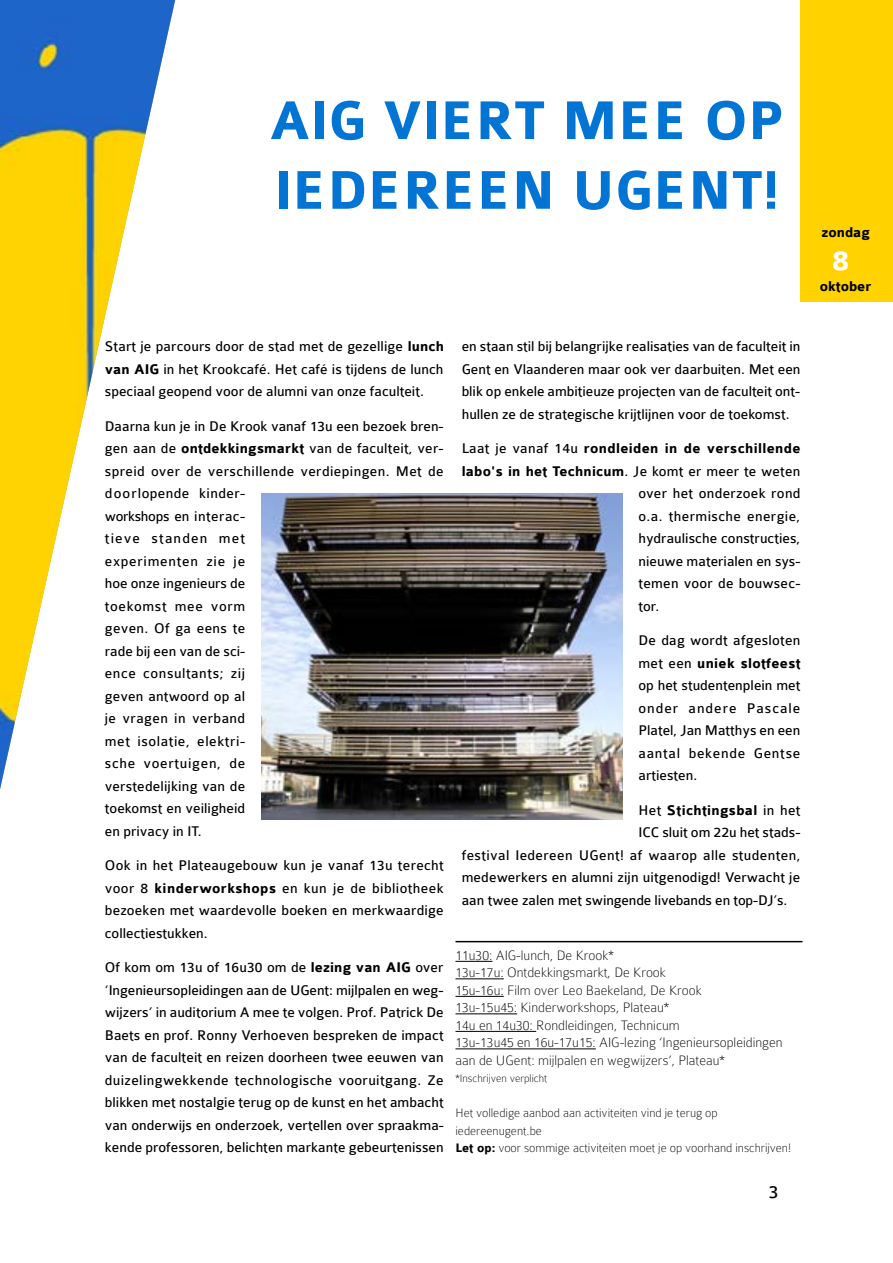
<style>
.page{position:relative;width:893px;height:1263px;background:#fff}
.page>*{position:absolute;margin:0;border:0;box-sizing:border-box;transform-origin:0 0}
.t1{font:700 58.05px/69.8px "Colaborate";color:#0274d4}
.t2{font:700 30px "Colaborate";color:#fff}
.t3{font:19.2px "Colaborate";color:#000}
.t4{font:15px/22.5px "Colaborate";letter-spacing:.005em;color:#000;text-align:justify}
.t5{font:700 15px "Colaborate";letter-spacing:.025em;color:#000}
.t6{font:15px "Colaborate";letter-spacing:.025em;color:#000}
.t7{font:700 15px "Colaborate";color:#000}
.t8{font:100 14.55px/17.5px "Colaborate";color:#000}
.t9{font:100 13.2px/17.5px "Colaborate";color:#000}
.t10{font:100 11.7px "Colaborate";color:#000}
.s1{font-weight:700}
.s2{font-weight:400}
</style>
<div class="page">
<img style="left:0;top:0;width:175px;height:789px">
<img style="left:261px;top:493px;width:361px;height:326px">
<div style="left:800px;top:0;width:93px;height:302px;background:#ffd200"></div>
<hr style="left:455px;top:941px;width:347px;height:1px;background:#000">
<hr style="left:455px;top:961px;width:37px;height:1px;background:#000">
<hr style="left:455px;top:978px;width:49px;height:1px;background:#000">
<hr style="left:455px;top:996px;width:49px;height:1px;background:#000">
<hr style="left:455px;top:1013px;width:62px;height:1px;background:#000">
<hr style="left:455px;top:1031px;width:81px;height:1px;background:#000">
<hr style="left:455px;top:1048px;width:141px;height:1px;background:#000">
<h1 class="t1" style="left:269px;top:88px;width:516px">AIG VIERT MEE OP<br>IEDEREEN UGENT!</h1>
<p class="t4" style="left:105px;top:336px;width:340px">Start je parcours door de stad met de gezellige <span class="s1">lunch van AIG</span> in het Krookcafé. Het café is tijdens de lunch speciaal geopend voor de alumni van onze faculteit.</p>
<p class="t4" style="left:105px;top:415px;width:340px;text-align:left">Daarna kun je in De Krook vanaf 13u een bezoek bren&shy;gen aan de <span class="s1">ontdekkingsmarkt</span> van de faculteit, ver&shy;spreid over de verschillende verdiepingen. Met de doorlopende kinder-<br>workshops en interac-<br>tieve standen met<br>experimenten zie je<br>hoe onze ingenieurs de<br>toekomst mee vorm<br>geven. Of ga eens te<br>rade bij een van de sci-<br>ence consultants; zij<br>geven antwoord op al<br>je vragen in verband<br>met isolatie, elektri-<br>sche voertuigen, de<br>verstedelijking van de<br>toekomst en veiligheid<br>en privacy in IT.</p>
<p class="t4" style="left:105px;top:855px;width:340px">Ook in het Plateaugebouw kun je vanaf 13u terecht voor 8 <span class="s1">kinderworkshops</span> en kun je de bibliotheek bezoeken met waardevolle boeken en merkwaardige collectiestukken.</p>
<p class="t4" style="left:105px;top:957px;width:341px">Of kom om 13u of 16u30 om de <span class="s1">lezing van AIG</span> over ‘Ingenieursopleidingen aan de UGent: mijlpalen en weg&shy;wijzers’ in auditorium A mee te volgen. Prof. Patrick De Baets en prof. Ronny Verhoeven bespreken de impact van de faculteit en reizen doorheen twee eeuwen van duizelingwekkende technologische vooruitgang. Ze blikken met nostalgie terug op de kunst en het ambacht van onderwijs en onderzoek, vertellen over spraakma&shy;kende professoren, belichten markante gebeurtenissen</p>
<p class="t4" style="left:462px;top:336px;width:340px">en staan stil bij belangrijke realisaties van de faculteit in Gent en Vlaanderen maar ook ver daarbuiten. Met een blik op enkele ambitieuze projecten van de faculteit ont&shy;hullen ze de strategische krijtlijnen voor de toekomst.</p>
<p class="t5" style="left:462px;top:441px;width:340px"><span class="s2">Laat je vanaf 14u</span> rondleiden in de verschillende</p>
<p class="t5" style="left:462px;top:463px;width:340px">labo's in het Technicum<span class="s2">. Je komt er meer te weten</span></p>
<p class="t4" style="left:638px;top:483px;width:164px">over het onderzoek rond</p>
<p class="t6" style="left:638px;top:508px;width:163px">o.a. thermische energie,</p>
<p class="t4" style="left:638px;top:528px;width:163px">hydraulische constructies,</p>
<p class="t4" style="left:638px;top:550px;width:164px">nieuwe materialen en sys-</p>
<p class="t4" style="left:638px;top:573px;width:163px">temen voor de bouwsec-</p>
<p class="t4" style="left:638px;top:595px;width:22px">tor.</p>
<p class="t4" style="left:638px;top:630px;width:164px">De dag wordt afgesloten met een <span class="s1">uniek slotfeest </span>op het studentenplein met onder andere Pascale Platel, Jan Matthys en een aantal bekende Gentse artiesten.</p>
<p class="t5" style="left:638px;top:802px;width:164px"><span class="s2">Het</span> Stichtingsbal <span class="s2">in het</span></p>
<p class="t4" style="left:638px;top:822px;width:164px">ICC sluit om 22u het stads-</p>
<p class="t6" style="left:462px;top:847px;width:340px">festival Iedereen UGent! af waarop alle studenten,</p>
<p class="t4" style="left:462px;top:867px;width:340px">medewerkers en alumni zijn uitgenodigd! Verwacht je</p>
<p class="t4" style="left:462px;top:889px;width:327px">aan twee zalen met swingende livebands en top-DJ’s.</p>
<p class="t8" style="left:455px;top:946px;width:329px">11u30: AIG-lunch, De Krook*<br>13u-17u: Ontdekkingsmarkt, De Krook<br>15u-16u: Film over Leo Baekeland, De Krook<br>13u-15u45: Kinderworkshops, Plateau*<br>14u en 14u30: Rondleidingen, Technicum<br>13u-13u45 en 16u-17u15: AIG-lezing ‘Ingenieursopleidingen aan de UGent: mijlpalen en wegwijzers’, Plateau*</p>
<p class="t10" style="left:455px;top:1073px;width:93px">*Inschrijven verplicht</p>
<p class="t9" style="left:455px;top:1104px;width:337px">Het volledige aanbod aan activiteiten vind je terug op iedereenugent.be<br><span class="s1">Let op:</span> voor sommige activiteiten moet je op voorhand inschrijven!</p>
<p class="t3" style="left:769px;top:1182px;width:11px">3</p>
<p class="t5" style="left:821px;top:224px;width:50px">zondag</p>
<h2 class="t2" style="left:832px;top:245px;width:18px">8</h2>
<p class="t7" style="left:820px;top:278px;width:53px">oktober</p>
</div>
